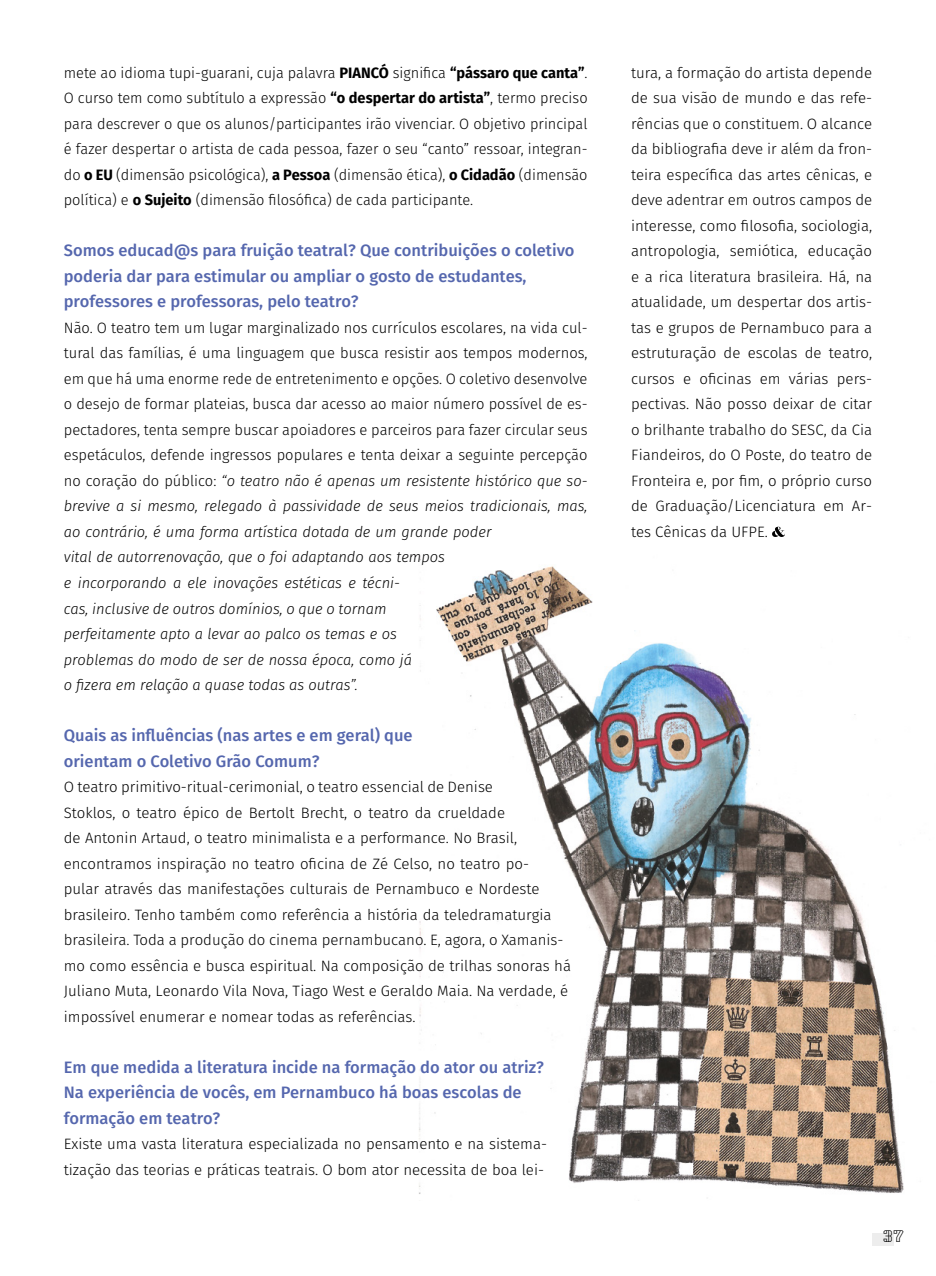
<style>
.page{position:relative;width:936px;height:1276px;background:#fff}
.page>*{position:absolute;margin:0;border:0;box-sizing:border-box;transform-origin:0 0}
.t1{font:500 16.5px/25.5px "Fira Sans";color:#5567ae}
.t2{font:300 15px/25.5px "Fira Sans";color:#000}
.t3{font:15px "Kumar One Outline";color:#000}
.s1{font-weight:700}
.s2{font-style:italic}
</style>
<div class="page">
<div style="left:872px;top:1233px;width:21px;height:13px;background:#ededed"></div>
<img style="left:419px;top:557px;width:485px;height:637px">
<svg style="left:772px;top:527px;width:13px;height:10px"></svg>
<p class="t2" style="left:64px;top:60px;width:525px;text-align:justify">mete ao idioma tupi-guarani, cuja palavra <span class="s1">PIANCÓ</span> significa <span class="s1">“pássaro que canta”</span>.<br>O curso tem como subtítulo a expressão <span class="s1">“o despertar do artista”</span>, termo preciso para descrever o que os alunos/participantes irão vivenciar. O objetivo principal é fazer despertar o artista de cada pessoa, fazer o seu “canto” ressoar, integran&shy;do <span class="s1">o EU</span> (dimensão psicológica), <span class="s1">a Pessoa</span> (dimensão ética), <span class="s1">o Cidadão</span> (dimensão política) e <span class="s1">o Sujeito</span> (dimensão filosófica) de cada participante.</p>
<p class="t1" style="left:64px;top:237px;width:512px">Somos educad@s para fruição teatral? Que contribuições o coletivo poderia dar para estimular ou ampliar o gosto de estudantes, professores e professoras, pelo teatro?</p>
<p class="t2" style="left:64px;top:315px;width:525px">Não. O teatro tem um lugar marginalizado nos currículos escolares, na vida cul&shy;tural das famílias, é uma linguagem que busca resistir aos tempos modernos, em que há uma enorme rede de entretenimento e opções. O coletivo desenvolve o desejo de formar plateias, busca dar acesso ao maior número possível de es&shy;pectadores, tenta sempre buscar apoiadores e parceiros para fazer circular seus espetáculos, defende ingressos populares e tenta deixar a seguinte percepção no coração do público: <span class="s2">“o teatro não é apenas um resistente histórico que so&shy;brevive a si mesmo, relegado à passividade de seus meios tradicionais, mas, ao contrário, é uma forma artística dotada de um grande poder<br>vital de autorrenovação, que o foi adaptando aos tempos<br>e incorporando a ele inovações estéticas e técni-<br>cas, inclusive de outros domínios, o que o tornam<br>perfeitamente apto a levar ao palco os temas e os<br>problemas do modo de ser de nossa época, como já<br>o fizera em relação a quase todas as outras”.</span></p>
<p class="t1" style="left:64px;top:721px;width:350px">Quais as influências (nas artes e em geral) que orientam o Coletivo Grão Comum?</p>
<p class="t2" style="left:64px;top:774px;width:508px">O teatro primitivo-ritual-cerimonial, o teatro essencial de Denise<br>Stoklos, o teatro épico de Bertolt Brecht, o teatro da crueldade<br>de Antonin Artaud, o teatro minimalista e a performance. No Brasil, encontramos inspiração no teatro oficina de Zé Celso, no teatro po-<br>pular através das manifestações culturais de Pernambuco e Nordeste brasileiro. Tenho também como referência a história da teledramaturgia brasileira. Toda a produção do cinema pernambucano. E, agora, o Xamanis&shy;mo como essência e busca espiritual. Na composição de trilhas sonoras há Juliano Muta, Leonardo Vila Nova, Tiago West e Geraldo Maia. Na verdade, é impossível enumerar e nomear todas as referências.</p>
<p class="t1" style="left:64px;top:1053px;width:481px">Em que medida a literatura incide na formação do ator ou atriz?<br>Na experiência de vocês, em Pernambuco há boas escolas de formação em teatro?</p>
<p class="t2" style="left:64px;top:1131px;width:485px">Existe uma vasta literatura especializada no pensamento e na sistema&shy;tização das teorias e práticas teatrais. O bom ator necessita de boa lei-</p>
<p class="t2" style="left:631px;top:60px;width:242px;text-align:justify">tura, a formação do artista depende de sua visão de mundo e das refe&shy;rências que o constituem. O alcance da bibliografia deve ir além da fron&shy;teira específica das artes cênicas, e deve adentrar em outros campos de interesse, como filosofia, sociologia, antropologia, semiótica, educação e a rica literatura brasileira. Há, na atualidade, um despertar dos artis&shy;tas e grupos de Pernambuco para a estruturação de escolas de teatro, cursos e oficinas em várias pers&shy;pectivas. Não posso deixar de citar o brilhante trabalho do SESC, da Cia Fiandeiros, do O Poste, do teatro de Fronteira e, por fim, o próprio curso de Graduação/Licenciatura em Ar&shy;tes Cênicas da UFPE.</p>
<p class="t3" style="left:883px;top:1228px;width:22px">37</p>
</div>
